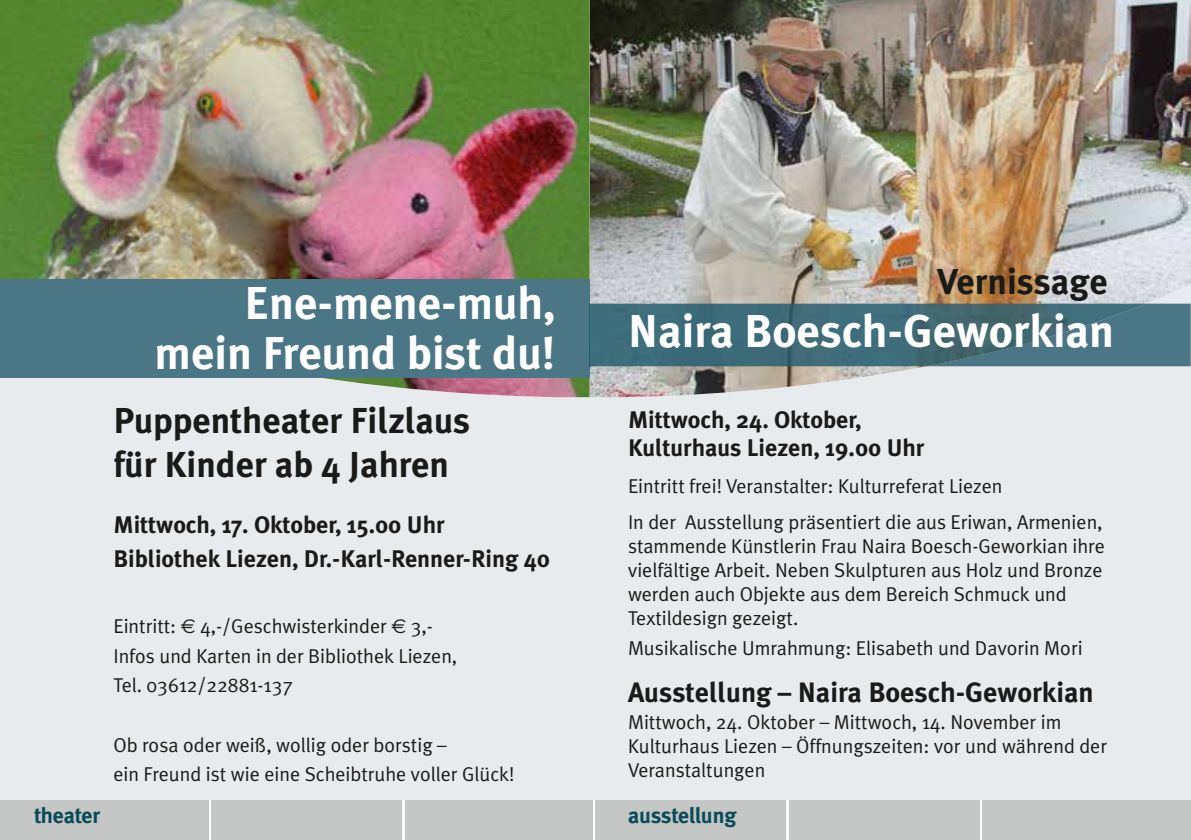
<style>
.page{position:relative;width:1191px;height:840px;background:#fff}
.page>*{position:absolute;margin:0;border:0;box-sizing:border-box;transform-origin:0 0}
.t1{font:700 46px/50px "Meta Plus";color:#fff;text-align:right}
.t2{font:700 36px/43.2px "Meta Plus";color:#1a1a18}
.t3{font:700 28px "Meta Plus";color:#1a1a18}
.t4{font:700 24px/34.4px "Meta Plus";color:#1a1a18}
.t5{font:700 22px "Meta";color:#0a4b59}
.t6{font:20px/24px "Meta Plus Normal";color:#1a1a18}
.s1{font-family:"Euro Sans"}
</style>
<div class="page">
<div style="left:0;top:0;width:1191px;height:799px;background:#e8ebee"></div>
<div style="left:0;top:799px;width:209px;height:40px;background:#c5c6c6"></div>
<div style="left:212px;top:799px;width:190px;height:40px;background:#c5c6c6"></div>
<div style="left:405px;top:799px;width:188px;height:40px;background:#c5c6c6"></div>
<div style="left:595px;top:799px;width:191px;height:40px;background:#c5c6c6"></div>
<div style="left:789px;top:799px;width:190px;height:40px;background:#c5c6c6"></div>
<div style="left:982px;top:799px;width:209px;height:40px;background:#c5c6c6"></div>
<img style="left:0;top:0;width:590px;height:398px">
<img style="left:590px;top:0;width:601px;height:398px">
<div style="left:1146px;top:303px;width:44px;height:63px;background:#4b7685"></div>
<img style="left:591px;top:303px;width:555px;height:63px">
<div style="left:0;top:279px;width:590px;height:98px;background:#4b7685"></div>
<img style="left:590px;top:279px;width:1px;height:98px">
<img style="left:590px;top:303px;width:1px;height:63px">
<h1 class="t1" style="left:155px;top:281px;width:402px">Ene-mene-muh, mein Freund bist du!</h1>
<h2 class="t2" style="left:113px;top:401px;width:358px">Puppentheater Filzlaus für Kinder ab 4 Jahren</h2>
<p class="t4" style="left:113px;top:508px;width:438px">Mittwoch, 17. Oktober, 15.00 Uhr<br>Bibliothek Liezen, Dr.-Karl-Renner-Ring 40</p>
<p class="t6" style="left:113px;top:612px;width:345px;line-height:29.6px">Eintritt: <span class="s1">€</span> 4,-/Geschwisterkinder <span class="s1">€</span> 3,-<br>Infos und Karten in der Bibliothek Liezen,<br>Tel. 03612/22881-137</p>
<p class="t6" style="left:113px;top:731px;width:402px;line-height:29.6px">Ob rosa oder weiß, wollig oder borstig –<br>ein Freund ist wie eine Scheibtruhe voller Glück!</p>
<h2 class="t2" style="left:937px;top:262px;width:172px">Vernissage</h2>
<h1 class="t1" style="left:628px;top:309px;width:487px">Naira Boesch-Geworkian</h1>
<p class="t4" style="left:628px;top:406px;width:298px;line-height:28.8px">Mittwoch, 24. Oktober,<br>Kulturhaus Liezen, 19.00 Uhr</p>
<p class="t6" style="left:628px;top:470px;width:476px;line-height:35.4px">Eintritt frei! Veranstalter: Kulturreferat Liezen<br>In der Ausstellung präsentiert die aus Eriwan, Armenien,</p>
<p class="t6" style="left:628px;top:535px;width:478px">stammende Künstlerin Frau Naira Boesch-Geworkian ihre vielfältige Arbeit. Neben Skulpturen aus Holz und Bronze werden auch Objekte aus dem Bereich Schmuck und Textildesign gezeigt.</p>
<p class="t6" style="left:628px;top:636px;width:456px">Musikalische Umrahmung: Elisabeth und Davorin Mori</p>
<h3 class="t3" style="left:628px;top:680px;width:467px">Ausstellung – Naira Boesch-Geworkian</h3>
<p class="t6" style="left:628px;top:711px;width:480px">Mittwoch, 24. Oktober – Mittwoch, 14. November im<br>Kulturhaus Liezen – Öffnungszeiten: vor und während der<br>Veranstaltungen</p>
<p class="t5" style="left:34px;top:806px;width:67px">theater</p>
<p class="t5" style="left:628px;top:806px;width:110px">ausstellung</p>
</div>
